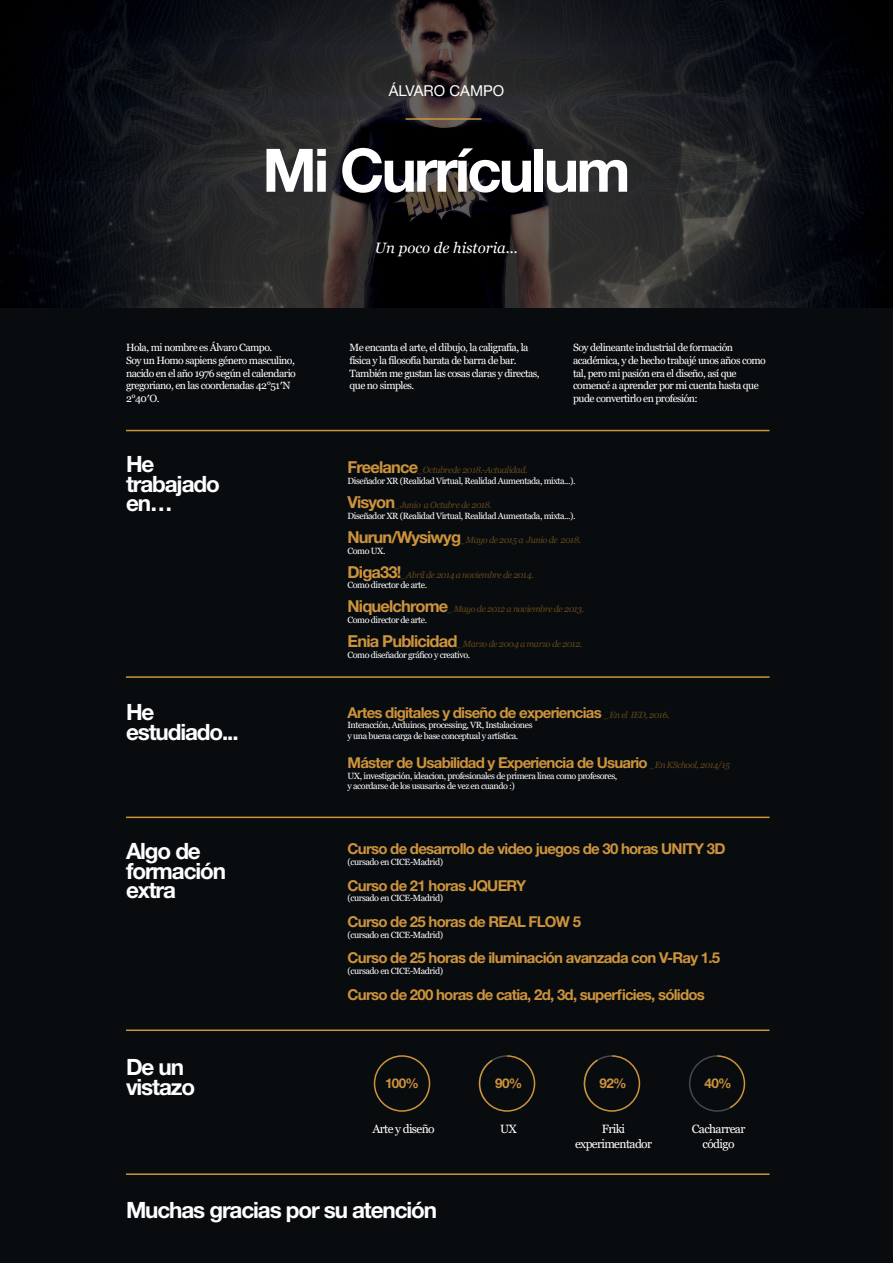
<style>
.page{position:relative;width:893px;height:1263px;background:#fff}
.page>*{position:absolute;margin:0;border:0;box-sizing:border-box;transform-origin:0 0}
.t1{font:700 60px "Helvetica Neue LT Std";letter-spacing:-.05em;color:#fff}
.t2{font:700 22.5px/19.5px "Helvetica Neue LT Std";letter-spacing:-.05em;color:#fff}
.t3{font:700 15px "Helvetica Neue LT Std";letter-spacing:-.05em;color:#cd933c}
.t4{font:italic 15px "Georgia";color:#fff}
.t5{font:15px "Helvetica Neue LT Std";color:#fff}
.t6{font:700 13.5px "Helvetica Neue LT Std";letter-spacing:-.05em;color:#cd933c}
.t7{font:12px/14.4px "Georgia";letter-spacing:-.05em;color:#fff;text-align:center}
.t8{font:10.5px/12.6px "Georgia";letter-spacing:-.05em;color:#fff}
.t9{font:9px/10.8px "Georgia";letter-spacing:-.05em;color:#fff}
.t10{font:italic 9px/10.8px "Georgia";letter-spacing:-.05em;color:#624619}
.s1{font-family:"Helvetica Neue LT Std";font-weight:700;font-size:16.5px;color:#cd933c}
.s2{font-family:"Myriad Pro";color:#624619}
.s3{font-style:italic;color:#624619}
.s4{font-family:"Helvetica Neue LT Std";font-weight:700;font-style:normal;font-size:16.5px;color:#cd933c}
.s5{font-family:"Myriad Pro";font-style:normal}
.s6{font-style:normal;color:#fff}
.s7{font-family:"Helvetica Neue LT Std";font-weight:700;font-style:normal}
.s8{font-family:"Helvetica Neue LT Std";font-weight:700;color:#624619}
.s9{font-family:"Myriad Pro";font-weight:400;font-size:9px;color:#624619}
.s10{font-family:"Georgia";font-weight:400;font-style:italic;font-size:9px;color:#624619}
</style>
<div class="page">
<div style="left:0;top:300px;width:893px;height:963px;background:#090c0f"></div>
<svg style="left:0;top:0;width:893px;height:308px;background:#18191c"></svg>
<hr style="left:406px;top:118px;width:76px;height:2px;background:#cd933c">
<hr style="left:126px;top:430px;width:644px;height:1px;background:#cd933c">
<hr style="left:126px;top:676px;width:644px;height:2px;background:#cd933c">
<hr style="left:126px;top:1029px;width:644px;height:2px;background:#cd933c">
<hr style="left:126px;top:1173px;width:644px;height:2px;background:#cd933c">
<div style="left:374px;top:1055px;width:56px;height:57px;border:2px solid #cd933c;border-radius:50%"></div>
<hr style="left:126px;top:817px;width:644px;height:1px;background:#cd933c">
<svg style="left:583px;top:1055px;width:58px;height:57px"></svg>
<svg style="left:689px;top:1055px;width:57px;height:57px"></svg>
<svg style="left:478px;top:1055px;width:58px;height:57px"></svg>
<h3 class="t5" style="left:389px;top:81px;width:117px">ÁLVARO CAMPO</h3>
<h1 class="t1" style="left:262px;top:133px;width:370px">Mi Currículum</h1>
<h3 class="t4" style="left:375px;top:239px;width:145px">Un poco de historia...</h3>
<p class="t8" style="left:126px;top:342px;width:171px">Hola, mi nombre es Álvaro Campo.<br>Soy un Homo sapiens género masculino, nacido en el año 1976 según el calendario gregoriano, en las coordenadas 42°51′N<br>2°40′O.</p>
<p class="t8" style="left:350px;top:342px;width:192px">Me encanta el arte, el dibujo, la caligrafía, la física y la filosofía barata de barra de bar.<br>También me gustan las cosas claras y directas, que no simples.</p>
<p class="t8" style="left:573px;top:342px;width:194px">Soy delineante industrial de formación académica, y de hecho trabajé unos años como tal, pero mi pasión era el diseño, así que comencé a aprender por mi cuenta hasta que pude convertirlo en profesión:</p>
<h2 class="t2" style="left:126px;top:454px;width:95px">He trabajado en…</h2>
<p class="t9" style="left:347px;top:465px;width:229px"><span class="s1">Freelance</span><span class="s2">_</span> <span class="s3">Octubrede 2018.-Actualidad.<br></span>Diseñador XR (Realidad Virtual, Realidad Aumentada, mixta...).</p>
<p class="t9" style="left:347px;top:500px;width:229px"><span class="s1">Visyon</span><span class="s2">_</span> <span class="s3">Junio a Octubre de 2018.<br></span>Diseñador XR (Realidad Virtual, Realidad Aumentada, mixta...).</p>
<p class="t10" style="left:347px;top:534px;width:235px"><span class="s4">Nurun/Wysiwyg</span><span class="s5">_</span> Mayo de 2015 a Junio de 2018.<br><span class="s6">Como UX.</span></p>
<p class="t10" style="left:347px;top:569px;width:187px"><span class="s4">Diga33!</span><span class="s5">_</span> Abril de 2014 a noviembre de 2014.<br><span class="s6">Como director de arte.</span></p>
<p class="t10" style="left:347px;top:604px;width:238px"><span class="s4">Niquelchrome</span><span class="s7">_</span> Mayo de 2012 a noviembre de 2013.<br><span class="s6">Como director de arte.</span></p>
<p class="t9" style="left:347px;top:639px;width:236px"><span class="s1">Enia Publicidad</span><span class="s8">_</span> <span class="s3">Marzo de 2004 a marzo de 2012.<br></span>Como diseñador gráfico y creativo.</p>
<h2 class="t2" style="left:126px;top:702px;width:114px">He estudiado...</h2>
<h3 class="t3" style="left:348px;top:703px;width:323px">Artes digitales y diseño de experiencias <span class="s9">_</span> <span class="s10">En el IED, 2016.</span></h3>
<p class="t9" style="left:347px;top:720px;width:187px">Interacción, Arduinos, processing, VR, Instalaciones y una buena carga de base conceptual y artística.</p>
<h3 class="t3" style="left:348px;top:753px;width:384px">Máster de Usabilidad y Experiencia de Usuario <span class="s9">_</span> <span class="s10">En KSchool, 2014/15</span></h3>
<p class="t9" style="left:348px;top:770px;width:271px">UX, investigación, ideacion, profesionales de primera linea como profesores, y acordarse de los ususarios de vez en cuando :)</p>
<h2 class="t2" style="left:126px;top:841px;width:102px">Algo de formación extra</h2>
<h2 class="t2" style="left:126px;top:1057px;width:71px">De un vistazo</h2>
<h3 class="t3" style="left:347px;top:840px;width:379px">Curso de desarrollo de video juegos de 30 horas UNITY 3D</h3>
<p class="t9" style="left:347px;top:857px;width:97px">(cursado en CICE-Madrid)</p>
<h3 class="t3" style="left:347px;top:876px;width:180px">Curso de 21 horas JQUERY</h3>
<p class="t9" style="left:347px;top:893px;width:97px">(cursado en CICE-Madrid)</p>
<h3 class="t3" style="left:347px;top:912px;width:235px">Curso de 25 horas de REAL FLOW 5</h3>
<p class="t9" style="left:347px;top:929px;width:97px">(cursado en CICE-Madrid)</p>
<h3 class="t3" style="left:347px;top:948px;width:374px">Curso de 25 horas de iluminación avanzada con V-Ray 1.5</h3>
<p class="t9" style="left:347px;top:966px;width:97px">(cursado en CICE-Madrid)</p>
<h3 class="t3" style="left:347px;top:985px;width:359px">Curso de 200 horas de catia, 2d, 3d, superficies, sólidos</h3>
<h3 class="t6" style="left:385px;top:1074px;width:35px">100%</h3>
<h3 class="t7" style="left:372px;top:1122px;width:64px">Arte y diseño</h3>
<h3 class="t6" style="left:495px;top:1074px;width:29px">90%</h3>
<h3 class="t7" style="left:500px;top:1122px;width:18px">UX</h3>
<h3 class="t6" style="left:600px;top:1074px;width:29px">92%</h3>
<h3 class="t7" style="left:575px;top:1122px;width:79px">Friki experimentador</h3>
<h3 class="t6" style="left:705px;top:1074px;width:29px">40%</h3>
<h3 class="t7" style="left:692px;top:1122px;width:55px">Cacharrear código</h3>
<h2 class="t2" style="left:126px;top:1200px;width:313px">Muchas gracias por su atención</h2>
</div>
